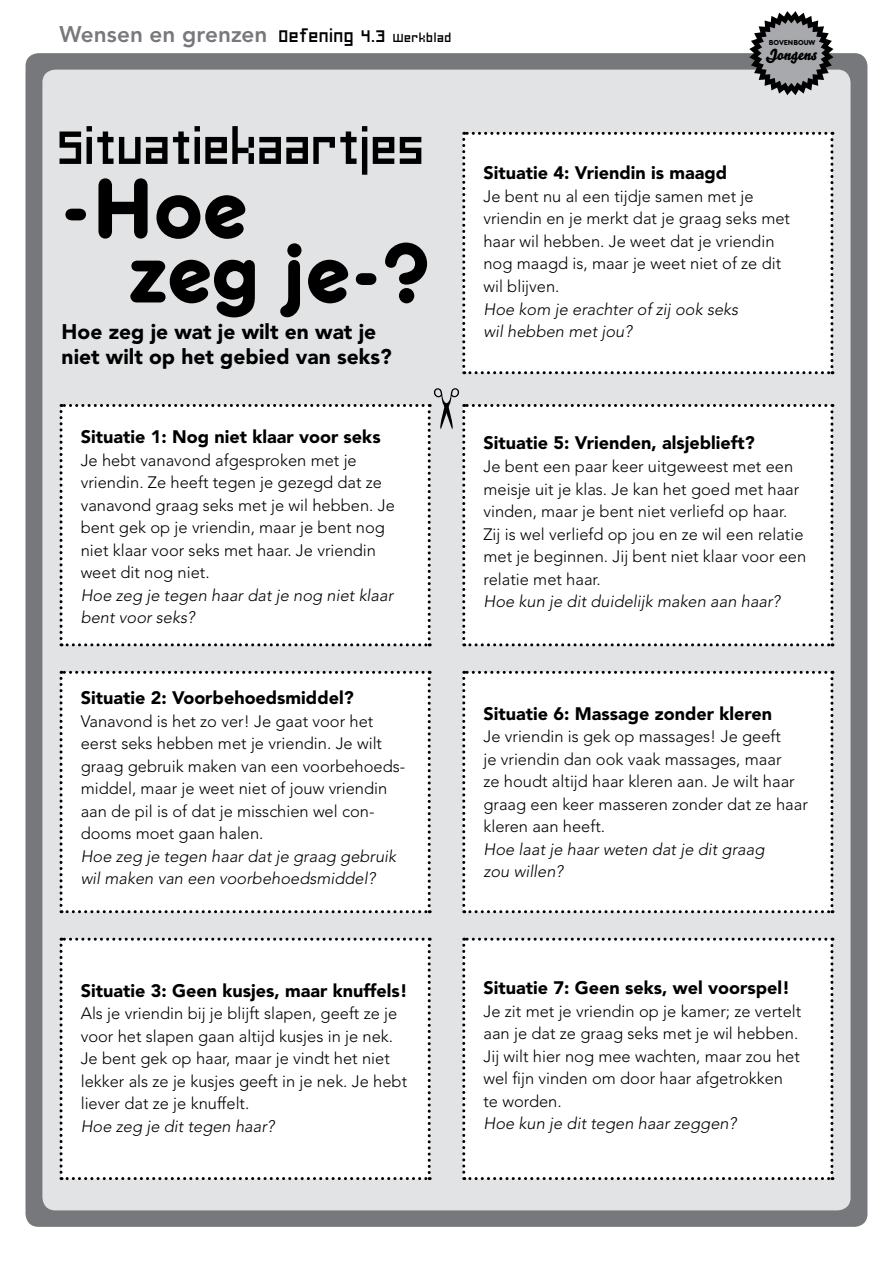
<style>
.page{position:relative;width:893px;height:1263px;background:#fff}
.page>*{position:absolute;margin:0;border:0;box-sizing:border-box;transform-origin:0 0}
.t1{font:88.5px/64.5px "Frankfurter Medium Plain";color:#000}
.t2{font:54px "Charriot Deluxe";letter-spacing:-.1em;color:#000}
.t3{font:800 22.5px "Avenir LT Std";letter-spacing:.005em;color:#77787b}
.t4{font:900 21px/25.2px "Avenir LT Std";color:#000}
.t5{font:900 18px "Avenir LT Std";color:#000}
.t6{font:300 16.5px/22.5px "Avenir LT Std";color:#000}
.t7{font:italic 300 16.5px/22.5px "Avenir";color:#000}
.t8{font:15.75px "Bello Pro";color:#000}
.t9{font:7.5px "Frankfurter Medium Plain";color:#000}
.s1{font-family:"Charriot Deluxe";font-weight:400;font-size:19.5px;color:#000}
.s2{font-family:"Charriot Deluxe";font-weight:400;font-size:13.5px;color:#000}
</style>
<div class="page">
<div style="left:26px;top:53px;width:841px;height:1174px;background:#77787b;border-radius:13px"></div>
<div style="left:42px;top:70px;width:808px;height:1140px;background:#e2e3e4;border-radius:13px"></div>
<div style="left:60px;top:671px;width:371px;height:242px;background:#fff"></div>
<div style="left:60px;top:938px;width:371px;height:242px;background:#fff"></div>
<div style="left:462px;top:132px;width:371px;height:242px;background:#fff"></div>
<div style="left:462px;top:671px;width:371px;height:242px;background:#fff"></div>
<div style="left:462px;top:938px;width:371px;height:242px;background:#fff"></div>
<svg style="left:60px;top:388px;width:773px;height:258px;background:#f8f8f8"></svg>
<svg style="left:749px;top:11px;width:84px;height:84px"></svg>
<h3 class="t3" style="left:60px;top:21px;width:395px">Wensen en grenzen <span class="s1">Oefening 4.3</span> <span class="s2">Werkblad</span></h3>
<h2 class="t2" style="left:60px;top:95px;width:374px">Situatiekaartjes</h2>
<h1 class="t1" style="left:129px;top:175px;width:303px;text-indent:-69px">-HOE<br>ZEG JE-?</h1>
<p class="t4" style="left:62px;top:319px;width:332px">Hoe zeg je wat je wilt en wat je niet wilt op het gebied van seks?</p>
<p class="t5" style="left:81px;top:426px;width:301px">Situatie 1: Nog niet klaar voor seks</p>
<p class="t6" style="left:81px;top:449px;width:316px">Je hebt vanavond afgesproken met je vriendin. Ze heeft tegen je gezegd dat ze vanavond graag seks met je wil hebben. Je bent gek op je vriendin, maar je bent nog niet klaar voor seks met haar. Je vriendin weet dit nog niet.</p>
<p class="t7" style="left:81px;top:584px;width:314px">Hoe zeg je tegen haar dat je nog niet klaar bent voor seks?</p>
<p class="t5" style="left:81px;top:687px;width:274px">Situatie 2: Voorbehoedsmiddel?</p>
<p class="t6" style="left:81px;top:710px;width:326px">Vanavond is het zo ver! Je gaat voor het eerst seks hebben met je vriendin. Je wilt graag gebruik maken van een voorbehoeds&shy;middel, maar je weet niet of jouw vriendin aan de pil is of dat je misschien wel con&shy;dooms moet gaan halen.</p>
<p class="t7" style="left:81px;top:845px;width:317px">Hoe zeg je tegen haar dat je graag gebruik wil maken van een voorbehoedsmiddel?</p>
<p class="t9" style="left:769px;top:38px;width:48px">BOVENBOUW</p>
<p class="t8" style="left:766px;top:43px;width:53px">Jongens</p>
<p class="t5" style="left:483px;top:162px;width:245px">Situatie 4: Vriendin is maagd</p>
<p class="t6" style="left:483px;top:185px;width:308px">Je bent nu al een tijdje samen met je vriendin en je merkt dat je graag seks met haar wil hebben. Je weet dat je vriendin nog maagd is, maar je weet niet of ze dit wil blijven.</p>
<p class="t7" style="left:483px;top:298px;width:256px">Hoe kom je erachter of zij ook seks wil hebben met jou?</p>
<p class="t5" style="left:483px;top:432px;width:273px">Situatie 5: Vrienden, alsjeblieft?</p>
<p class="t6" style="left:483px;top:455px;width:324px">Je bent een paar keer uitgeweest met een meisje uit je klas. Je kan het goed met haar vinden, maar je bent niet verliefd op haar.<br>Zij is wel verliefd op jou en ze wil een relatie met je beginnen. Jij bent niet klaar voor een relatie met haar.</p>
<p class="t7" style="left:483px;top:590px;width:298px">Hoe kun je dit duidelijk maken aan haar?</p>
<p class="t5" style="left:483px;top:702px;width:290px">Situatie 6: Massage zonder kleren</p>
<p class="t6" style="left:483px;top:725px;width:326px">Je vriendin is gek op massages! Je geeft<br>je vriendin dan ook vaak massages, maar<br>ze houdt altijd haar kleren aan. Je wilt haar graag een keer masseren zonder dat ze haar kleren aan heeft.</p>
<p class="t7" style="left:483px;top:838px;width:282px">Hoe laat je haar weten dat je dit graag zou willen?</p>
<p class="t5" style="left:81px;top:979px;width:328px">Situatie 3: Geen kusjes, maar knuffels!</p>
<p class="t6" style="left:81px;top:1002px;width:328px">Als je vriendin bij je blijft slapen, geeft ze je voor het slapen gaan altijd kusjes in je nek.<br>Je bent gek op haar, maar je vindt het niet lekker als ze je kusjes geeft in je nek. Je hebt liever dat ze je knuffelt.</p>
<p class="t7" style="left:81px;top:1115px;width:195px">Hoe zeg je dit tegen haar?</p>
<p class="t5" style="left:483px;top:977px;width:308px">Situatie 7: Geen seks, wel voorspel!</p>
<p class="t6" style="left:483px;top:1000px;width:319px">Je zit met je vriendin op je kamer; ze vertelt aan je dat ze graag seks met je wil hebben.<br>Jij wilt hier nog mee wachten, maar zou het wel fijn vinden om door haar afgetrokken te worden.</p>
<p class="t7" style="left:483px;top:1112px;width:254px">Hoe kun je dit tegen haar zeggen?</p>
</div>
